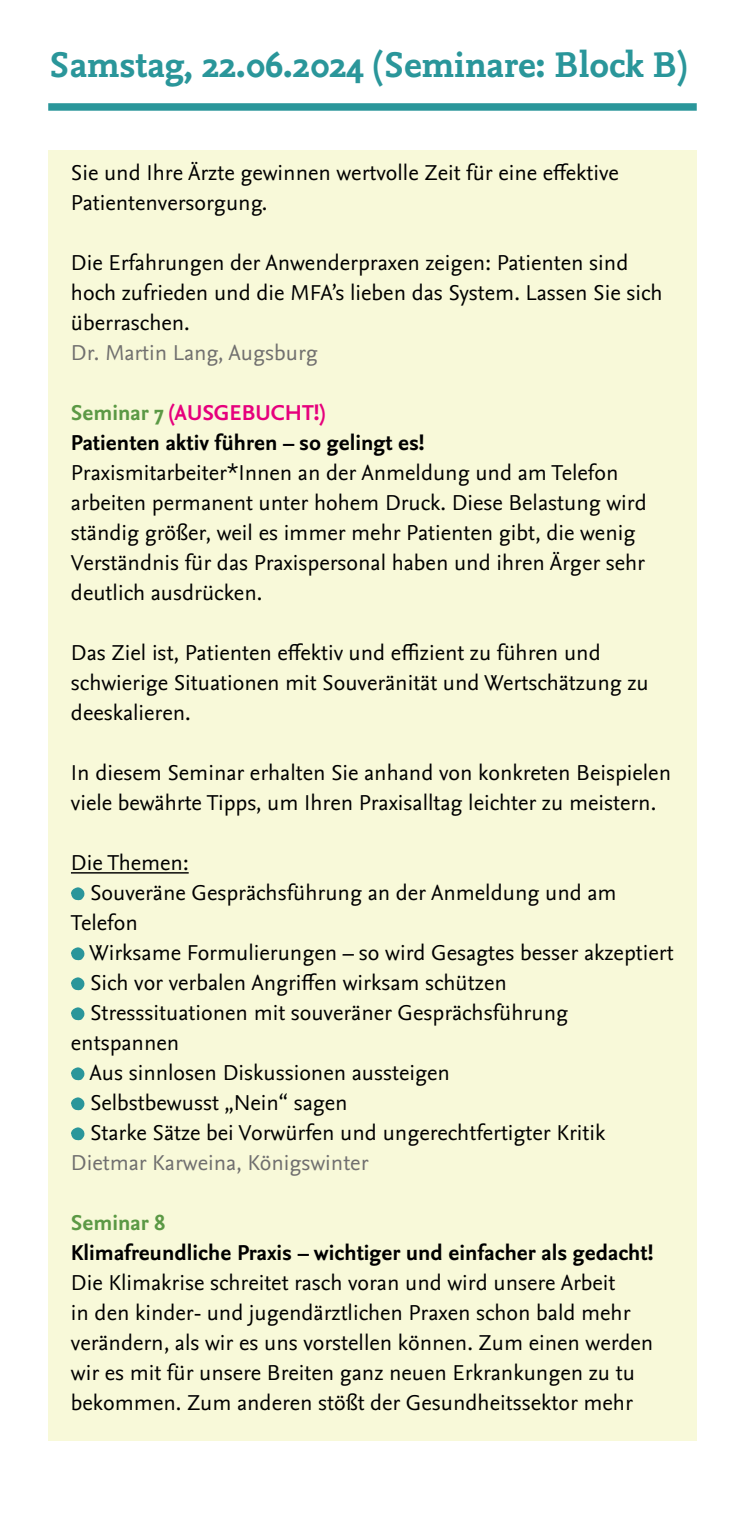
<style>
.page{position:relative;width:745px;height:1531px;background:#fff}
.page>*{position:absolute;margin:0;border:0;box-sizing:border-box;transform-origin:0 0}
.t1{font:700 37.5px "Nexus Mix OT";color:#2a969a}
.t2{font:22.5px/30px "Nexus Sans OT";color:#000}
.t3{font:700 22.5px/30px "Nexus Sans OT";color:#000}
.t4{font:22.5px "Nexus Sans OT";color:#706f6f}
.t5{font:22.5px "Nexus Sans OT";color:#71706f}
.t6{font:700 22.5px "Nexus Sans OT";color:#5b9945}
.s1{color:#5b9945}
.s2{color:#e6007d}
</style>
<div class="page">
<div style="left:48px;top:150px;width:648px;height:1290px;background:#f8f9d9"></div>
<div style="left:48px;top:103px;width:648px;height:8px;background:#2a969a"></div>
<hr style="left:71px;top:872px;width:117px;height:1px;background:#000">
<svg style="left:71px;top:887px;width:13px;height:13px"></svg>
<svg style="left:71px;top:947px;width:13px;height:13px"></svg>
<svg style="left:71px;top:977px;width:13px;height:13px"></svg>
<svg style="left:71px;top:1007px;width:13px;height:13px"></svg>
<svg style="left:71px;top:1067px;width:13px;height:13px"></svg>
<svg style="left:71px;top:1097px;width:13px;height:13px"></svg>
<svg style="left:71px;top:1127px;width:13px;height:13px"></svg>
<h1 class="t1" style="left:48px;top:43px;width:639px">Samstag, 22.06.2024 (Seminare: Block B)</h1>
<p class="t2" style="left:71px;top:158px;width:549px">Sie und Ihre Ärzte gewinnen wertvolle Zeit für eine effektive<br>Patientenversorgung.</p>
<p class="t2" style="left:71px;top:248px;width:592px">Die Erfahrungen der Anwenderpraxen zeigen: Patienten sind hoch zufrieden und die MFA’s lieben das System. Lassen Sie sich überraschen.</p>
<p class="t5" style="left:71px;top:340px;width:248px">Dr. Martin Lang, Augsburg</p>
<p class="t3" style="left:71px;top:399px;width:355px"><span class="s1">Seminar 7</span> <span class="s2">(AUSGEBUCHT!)<br></span>Patienten aktiv führen – so gelingt es!</p>
<p class="t2" style="left:71px;top:458px;width:577px">Praxismitarbeiter*Innen an der Anmeldung und am Telefon arbeiten permanent unter hohem Druck. Diese Belastung wird ständig größer, weil es immer mehr Patienten gibt, die wenig Verständnis für das Praxispersonal haben und ihren Ärger sehr deutlich ausdrücken.</p>
<p class="t2" style="left:71px;top:638px;width:579px">Das Ziel ist, Patienten effektiv und effizient zu führen und schwierige Situationen mit Souveränität und Wertschätzung zu deeskalieren.</p>
<p class="t2" style="left:71px;top:758px;width:601px">In diesem Seminar erhalten Sie anhand von konkreten Beispielen viele bewährte Tipps, um Ihren Praxisalltag leichter zu meistern.</p>
<p class="t2" style="left:71px;top:848px;width:119px">Die Themen:</p>
<p class="t2" style="left:90px;top:878px;width:527px">Souveräne Gesprächsführung an der Anmeldung und am</p>
<p class="t2" style="left:71px;top:908px;width:68px">Telefon</p>
<p class="t2" style="left:89px;top:938px;width:585px">Wirksame Formulierungen – so wird Gesagtes besser akzeptiert</p>
<p class="t2" style="left:90px;top:968px;width:418px">Sich vor verbalen Angriffen wirksam schützen</p>
<p class="t2" style="left:90px;top:998px;width:479px">Stresssituationen mit souveräner Gesprächsführung</p>
<p class="t2" style="left:71px;top:1028px;width:110px">entspannen</p>
<p class="t2" style="left:89px;top:1058px;width:362px">Aus sinnlosen Diskussionen aussteigen</p>
<p class="t2" style="left:90px;top:1088px;width:259px">Selbstbewusst „Nein“ sagen</p>
<p class="t2" style="left:90px;top:1118px;width:516px">Starke Sätze bei Vorwürfen und ungerechtfertigter Kritik</p>
<p class="t4" style="left:71px;top:1150px;width:299px">Dietmar Karweina, Königswinter</p>
<p class="t6" style="left:71px;top:1210px;width:96px">Seminar 8</p>
<p class="t3" style="left:71px;top:1239px;width:583px">Klimafreundliche Praxis – wichtiger und einfacher als gedacht!</p>
<p class="t2" style="left:71px;top:1268px;width:583px">Die Klimakrise schreitet rasch voran und wird unsere Arbeit<br>in den kinder- und jugendärztlichen Praxen schon bald mehr verändern, als wir es uns vorstellen können. Zum einen werden wir es mit für unsere Breiten ganz neuen Erkrankungen zu tu bekommen. Zum anderen stößt der Gesundheitssektor mehr</p>
</div>
